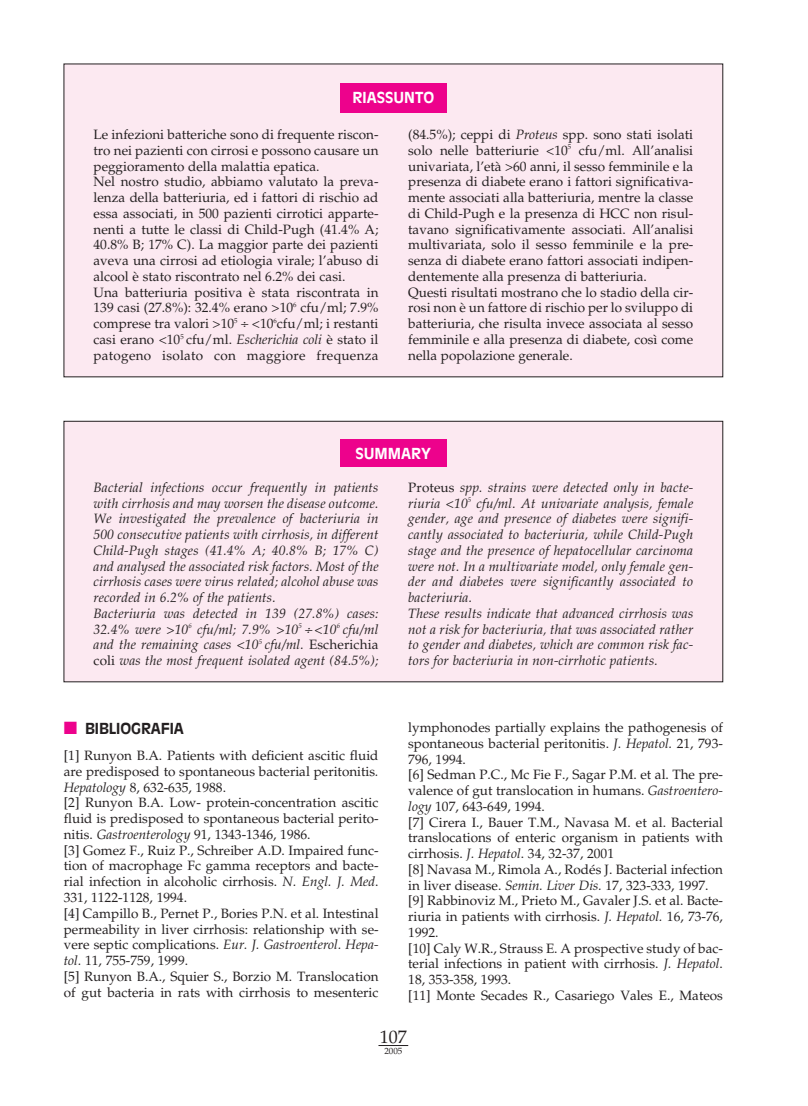
<style>
.page{position:relative;width:808px;height:1106px;background:#fff}
.page>*{position:absolute;margin:0;border:0;box-sizing:border-box;transform-origin:0 0}
.t1{font:18px "Palatino";color:#231f20}
.t2{font:700 15px "Antique Olive";color:#fff}
.t3{font:700 15px "Antique Olive";letter-spacing:-.005em;color:#231f20}
.t4{font:13.5px/15.8px "Palatino";color:#231f20}
.t5{font:italic 13.5px/15.8px "Palatino";letter-spacing:.01em;color:#231f20}
.t6{font:9px "Palatino";color:#231f20}
.s1{font-style:italic}
.s2{font-style:normal}
.s3{color:#ed028c}
</style>
<div class="page">
<hr style="left:378px;top:1045px;width:30px;height:1px;background:#231f20">
<div style="left:64px;top:421px;width:659px;height:261px;background:#fce9f1"></div>
<div style="left:64px;top:421px;width:659px;height:261px;border:1px solid #231f20"></div>
<div style="left:340px;top:439px;width:107px;height:28px;background:#ed028c"></div>
<div style="left:64px;top:64px;width:659px;height:313px;background:#fce9f1"></div>
<div style="left:340px;top:84px;width:107px;height:29px;background:#ed028c"></div>
<p class="t2" style="left:352px;top:92px;width:83px">RIASSUNTO</p>
<p class="t4" style="left:94px;top:128px;width:287px">Le infezioni batteriche sono di frequente riscon&shy;tro nei pazienti con cirrosi e possono causare un peggioramento della malattia epatica.<br>Nel nostro studio, abbiamo valutato la preva&shy;lenza della batteriuria, ed i fattori di rischio ad essa associati, in 500 pazienti cirrotici apparte&shy;nenti a tutte le classi di Child-Pugh (41.4% A; 40.8% B; 17% C). La maggior parte dei pazienti aveva una cirrosi ad etiologia virale; l’abuso di alcool è stato riscontrato nel 6.2% dei casi.<br>Una batteriuria positiva è stata riscontrata in 139 casi (27.8%): 32.4% erano &gt;10<sup>6</sup> cfu/ml; 7.9% comprese tra valori &gt;10<sup>5</sup> &lt;10<sup>6</sup>cfu/ml; i restanti casi erano &lt;10<sup>5</sup> cfu/ml. <span class="s1">Escherichia coli</span> è stato il patogeno isolato con maggiore frequenza</p>
<p class="t4" style="left:408px;top:128px;width:287px">(84.5%); ceppi di <span class="s1">Proteus</span> spp. sono stati isolati solo nelle batteriurie &lt;10<sup>5</sup> cfu/ml. All’analisi univariata, l’età &gt;60 anni, il sesso femminile e la presenza di diabete erano i fattori significativa&shy;mente associati alla batteriuria, mentre la classe di Child-Pugh e la presenza di HCC non risul&shy;tavano significativamente associati. All’analisi multivariata, solo il sesso femminile e la pre&shy;senza di diabete erano fattori associati indipen&shy;dentemente alla presenza di batteriuria.<br>Questi risultati mostrano che lo stadio della cir&shy;rosi non è un fattore di rischio per lo sviluppo di batteriuria, che risulta invece associata al sesso femminile e alla presenza di diabete, così come nella popolazione generale.</p>
<p class="t2" style="left:355px;top:447px;width:77px">SUMMARY</p>
<p class="t5" style="left:94px;top:481px;width:286px">Bacterial infections occur frequently in patients with cirrhosis and may worsen the disease outcome.<br>We investigated the prevalence of bacteriuria in 500 consecutive patients with cirrhosis, in different Child-Pugh stages (41.4% A; 40.8% B; 17% C) and analysed the associated risk factors. Most of the cirrhosis cases were virus related; alcohol abuse was recorded in 6.2% of the patients.<br>Bacteriuria was detected in 139 (27.8%) cases:<br>32.4% were &gt;10<sup>6</sup> cfu/ml; 7.9% &gt;10<sup>5</sup> &lt;10<sup>6</sup> cfu/ml and the remaining cases &lt;10<sup>5</sup> cfu/ml. <span class="s2">Escherichia coli</span> was the most frequent isolated agent (84.5%);</p>
<p class="t5" style="left:408px;top:481px;width:286px"><span class="s2">Proteus</span> spp. strains were detected only in bacte&shy;riuria &lt;10<sup>5</sup> cfu/ml. At univariate analysis, female gender, age and presence of diabetes were signifi&shy;cantly associated to bacteriuria, while Child-Pugh stage and the presence of hepatocellular carcinoma were not. In a multivariate model, only female gen&shy;der and diabetes were significantly associated to bacteriuria.<br>These results indicate that advanced cirrhosis was not a risk for bacteriuria, that was associated rather to gender and diabetes, which are common risk fac&shy;tors for bacteriuria in non-cirrhotic patients.</p>
<p class="t3" style="left:64px;top:722px;width:122px"><span class="s3">■</span> BIBLIOGRAFIA</p>
<p class="t4" style="left:64px;top:749px;width:316px">[1] Runyon B.A. Patients with deficient ascitic fluid are predisposed to spontaneous bacterial peritonitis<span class="s1">.<br>Hepatology</span> 8, 632-635, 1988.<br>[2] Runyon B.A. Low- protein-concentration ascitic fluid is predisposed to spontaneous bacterial perito&shy;nitis. <span class="s1">Gastroenterology</span> 91, 1343-1346, 1986.<br>[3] Gomez F., Ruiz P., Schreiber A.D. Impaired func&shy;tion of macrophage Fc gamma receptors and bacte&shy;rial infection in alcoholic cirrhosis. <span class="s1">N. Engl. J. Med</span>.<br>331, 1122-1128, 1994.<br>[4] Campillo B., Pernet P., Bories P.N. et al. Intestinal permeability in liver cirrhosis: relationship with se&shy;vere septic complications. <span class="s1">Eur. J. Gastroenterol. Hepa&shy;tol.</span> 11, 755-759, 1999.<br>[5] Runyon B.A., Squier S., Borzio M. Translocation of gut bacteria in rats with cirrhosis to mesenteric</p>
<p class="t4" style="left:408px;top:721px;width:316px">lymphonodes partially explains the pathogenesis of spontaneous bacterial peritonitis. <span class="s1">J. Hepatol.</span> 21, 793- 796, 1994.<br>[6] Sedman P.C., Mc Fie F., Sagar P.M. et al. The pre&shy;valence of gut translocation in humans. <span class="s1">Gastroentero&shy;logy</span> 107, 643-649, 1994.<br>[7] Cirera I., Bauer T.M., Navasa M. et al. Bacterial translocations of enteric organism in patients with cirrhosis. <span class="s1">J. Hepatol</span>. 34, 32-37, 2001<br>[8] Navasa M., Rimola A., Rodés J. Bacterial infection in liver disease. <span class="s1">Semin. Liver Dis.</span> 17, 323-333, 1997. [9] Rabbinoviz M., Prieto M., Gavaler J.S. et al. Bacte&shy;riuria in patients with cirrhosis. <span class="s1">J. Hepatol.</span> 16, 73-76, 1992.<br>[10] Caly W.R., Strauss E. A prospective study of bac&shy;terial infections in patient with cirrhosis. <span class="s1">J. Hepatol</span>.<br>18, 353-358, 1993.<br>[11] Monte Secades R., Casariego Vales E., Mateos</p>
<h1 class="t1" style="left:380px;top:1030px;width:29px">107</h1>
<p class="t6" style="left:384px;top:1047px;width:19px">2005</p>
</div>
